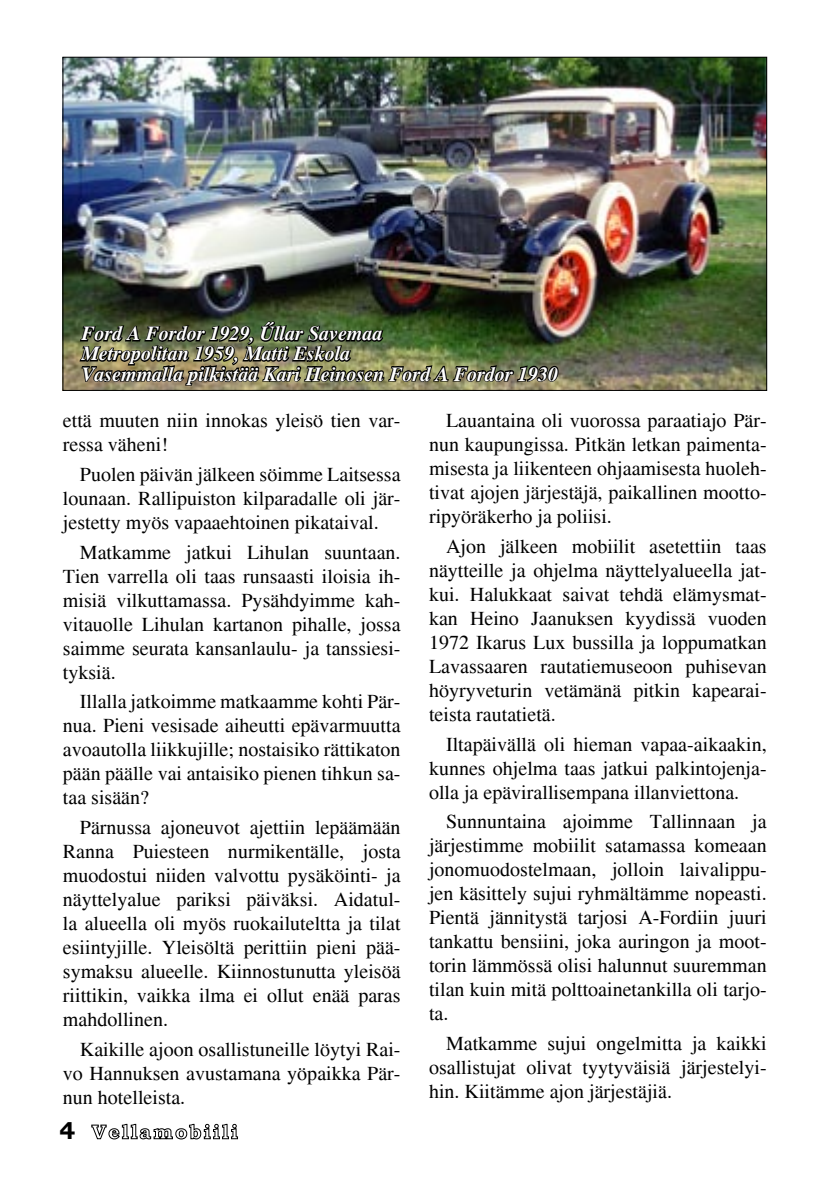
<style>
.page{position:relative;width:840px;height:1191px;background:#fff}
.page>*{position:absolute;margin:0;border:0;box-sizing:border-box;transform-origin:0 0}
.t1{font:700 24px "Bookman Old Style";color:#000}
.leipis{font:20px/24px "Times";color:#000;text-align:justify}
.kuvateksti{font:italic 700 20px "Times";color:#fff}
</style>
<div class="page">
<svg style="left:91px;top:1123px;width:147px;height:17px"></svg>
<img style="left:64px;top:59px;width:700px;height:330px">
<img style="left:78px;top:302px;width:481px;height:89px">
<p class="kuvateksti" style="left:81px;top:322px;width:303px">Ford A Fordor 1929, Űllar Savemaa</p>
<p class="kuvateksti" style="left:81px;top:342px;width:270px">Metropolitan 1959, Matti Eskola</p>
<p class="kuvateksti" style="left:81px;top:362px;width:478px">Vasemmalla pilkistää Kari Heinosen Ford A Fordor 1930</p>
<p class="leipis" style="left:63px;top:409px;width:339px">että muuten niin innokas yleisö tien var&shy;ressa väheni!</p>
<p class="leipis" style="left:63px;top:462px;width:339px;text-indent:17px">Puolen päivän jälkeen söimme Laitsessa lounaan. Rallipuiston kilparadalle oli jär&shy;jestetty myös vapaaehtoinen pikataival.</p>
<p class="leipis" style="left:63px;top:540px;width:339px;text-indent:17px">Matkamme jatkui Lihulan suuntaan.<br>Tien varrella oli taas runsaasti iloisia ih&shy;misiä vilkuttamassa. Pysähdyimme kah&shy;vitauolle Lihulan kartanon pihalle, jossa saimme seurata kansanlaulu- ja tanssiesi&shy;tyksiä.</p>
<p class="leipis" style="left:63px;top:690px;width:339px;text-indent:17px">Illalla jatkoimme matkaamme kohti Pär&shy;nua. Pieni vesisade aiheutti epävarmuutta avoautolla liikkujille; nostaisiko rättikaton pään päälle vai antaisiko pienen tihkun sa&shy;taa sisään?</p>
<p class="leipis" style="left:63px;top:815px;width:339px;text-indent:17px">Pärnussa ajoneuvot ajettiin lepäämään Ranna Puiesteen nurmikentälle, josta muodostui niiden valvottu pysäköinti- ja näyttelyalue pariksi päiväksi. Aidatul&shy;la alueella oli myös ruokailuteltta ja tilat esiintyjille. Yleisöltä perittiin pieni pää&shy;symaksu alueelle. Kiinnostunutta yleisöä riittikin, vaikka ilma ei ollut enää paras mahdollinen.</p>
<p class="leipis" style="left:63px;top:1037px;width:339px;text-indent:17px">Kaikille ajoon osallistuneille löytyi Rai&shy;vo Hannuksen avustamana yöpaikka Pär&shy;nun hotelleista.</p>
<p class="t1" style="left:60px;top:1113px;width:17px">4</p>
<p class="leipis" style="left:429px;top:409px;width:339px;text-indent:17px">Lauantaina oli vuorossa paraatiajo Pär&shy;nun kaupungissa. Pitkän letkan paimenta&shy;misesta ja liikenteen ohjaamisesta huoleh&shy;tivat ajojen järjestäjä, paikallinen mootto&shy;ripyöräkerho ja poliisi.</p>
<p class="leipis" style="left:429px;top:534px;width:339px;text-indent:17px">Ajon jälkeen mobiilit asetettiin taas näytteille ja ohjelma näyttelyalueella jat&shy;kui. Halukkaat saivat tehdä elämysmat&shy;kan Heino Jaanuksen kyydissä vuoden 1972 Ikarus Lux bussilla ja loppumatkan Lavassaaren rautatiemuseoon puhisevan höyryveturin vetämänä pitkin kapearai&shy;teista rautatietä.</p>
<p class="leipis" style="left:429px;top:732px;width:339px;text-indent:17px">Iltapäivällä oli hieman vapaa-aikaakin, kunnes ohjelma taas jatkui palkintojenja&shy;olla ja epävirallisempana illanviettona.</p>
<p class="leipis" style="left:429px;top:810px;width:339px;text-indent:17px">Sunnuntaina ajoimme Tallinnaan ja järjestimme mobiilit satamassa komeaan jonomuodostelmaan, jolloin laivalippu&shy;jen käsittely sujui ryhmältämme nopeasti.<br>Pientä jännitystä tarjosi A-Fordiin juuri tankattu bensiini, joka auringon ja moot&shy;torin lämmössä olisi halunnut suuremman tilan kuin mitä polttoainetankilla oli tarjo&shy;ta.</p>
<p class="leipis" style="left:429px;top:1031px;width:339px;text-indent:17px">Matkamme sujui ongelmitta ja kaikki osallistujat olivat tyytyväisiä järjestelyi&shy;hin. Kiitämme ajon järjestäjiä.</p>
</div>
